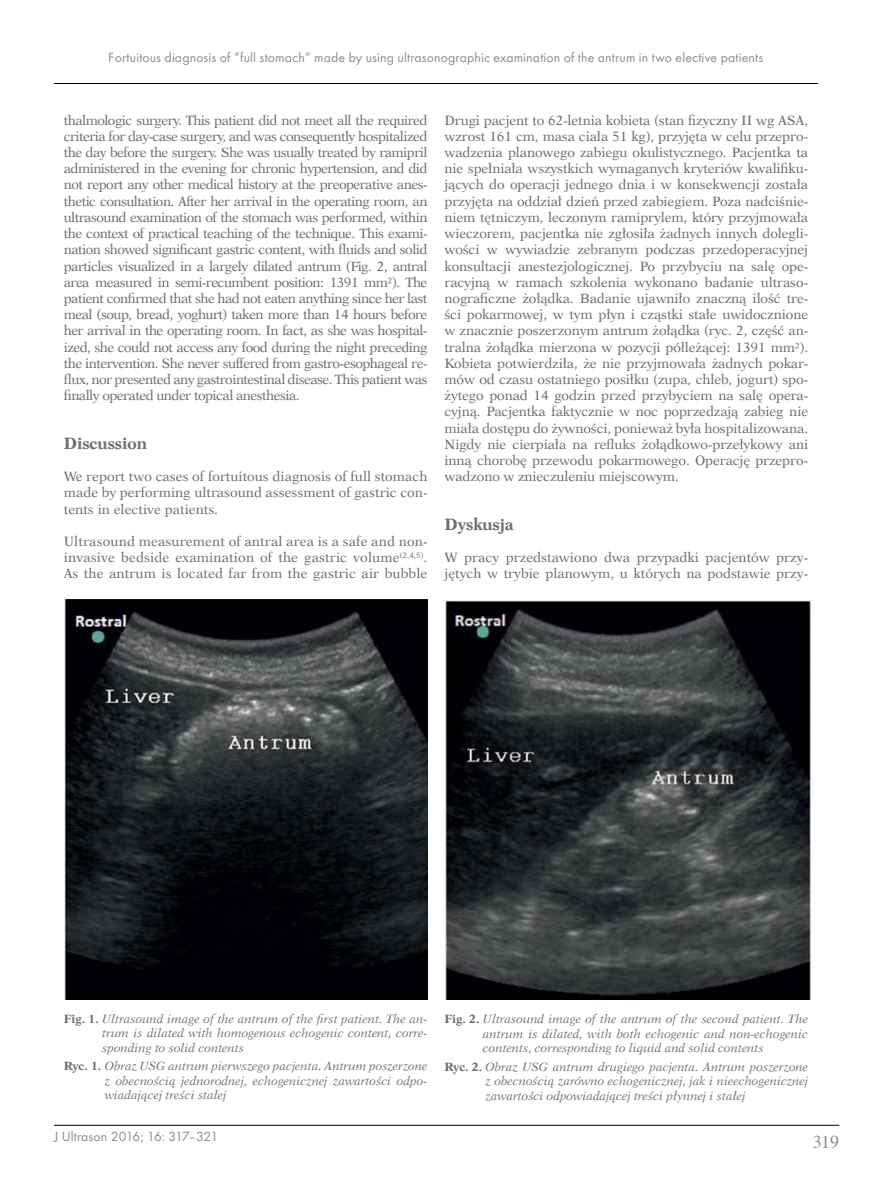
<style>
.page{position:relative;width:872px;height:1191px;background:#fff}
.page>*{position:absolute;margin:0;border:0;box-sizing:border-box;transform-origin:0 0}
.t1{font:18px "Times";color:#6d6e71}
.t2{font:700 16.5px "Dutch 823 EU";color:#6d6e71}
.t3{font:13.8px "Futura TCE";letter-spacing:.01em;color:#6d6e71}
.t4{font:13.5px/16.2px "Dutch 823 EU";color:#6d6e71;text-align:justify}
.t5{font:italic 12px/14.4px "Dutch 823 EU";color:#6d6e71;text-align:justify}
.s1{font-weight:700;font-style:normal}
</style>
<div class="page">
<hr style="left:54px;top:1125px;width:785px;height:1px;background:#000">
<hr style="left:54px;top:83px;width:764px;height:1px;background:#000">
<img style="left:444px;top:600px;width:368px;height:399px">
<img style="left:64px;top:600px;width:363px;height:399px">
<p class="t3" style="left:109px;top:49px;width:656px">Fortuitous diagnosis of “full stomach” made by using ultrasonographic examination of the antrum in two elective patients</p>
<p class="t4" style="left:64px;top:112px;width:365px">thalmologic surgery. This patient did not meet all the required criteria for day-case surgery, and was consequently hospitalized the day before the surgery. She was usually treated by ramipril administered in the evening for chronic hypertension, and did not report any other medical history at the preoperative anes&shy;thetic consultation. After her arrival in the operating room, an ultrasound examination of the stomach was performed, within the context of practical teaching of the technique. This exami&shy;nation showed significant gastric content, with fluids and solid particles visualized in a largely dilated antrum (Fig. 2, antral area measured in semi-recumbent position: 1391 mm²). The patient confirmed that she had not eaten anything since her last meal (soup, bread, yoghurt) taken more than 14 hours before her arrival in the operating room. In fact, as she was hospital&shy;ized, she could not access any food during the night preceding the intervention. She never suffered from gastro-esophageal re&shy;flux, nor presented any gastrointestinal disease. This patient was finally operated under topical anesthesia.</p>
<p class="t2" style="left:64px;top:433px;width:85px">Discussion</p>
<p class="t4" style="left:64px;top:468px;width:365px">We report two cases of fortuitous diagnosis of full stomach made by performing ultrasound assessment of gastric con&shy;tents in elective patients.</p>
<p class="t4" style="left:64px;top:533px;width:365px">Ultrasound measurement of antral area is a safe and non&shy;invasive bedside examination of the gastric volume<sup>(2,4,5)</sup>.<br>As the antrum is located far from the gastric air bubble</p>
<p class="t4" style="left:444px;top:112px;width:365px">Drugi pacjent to 62-letnia kobieta (stan fizyczny II wg ASA, wzrost 161 cm, masa ciała 51 kg), przyjęta w celu przepro&shy;wadzenia planowego zabiegu okulistycznego. Pacjentka ta nie spełniała wszystkich wymaganych kryteriów kwalifiku&shy;jących do operacji jednego dnia i w konsekwencji została przyjęta na oddział dzień przed zabiegiem. Poza nadciśnie&shy;niem tętniczym, leczonym ramiprylem, który przyjmowała wieczorem, pacjentka nie zgłosiła żadnych innych dolegli&shy;wości w wywiadzie zebranym podczas przedoperacyjnej konsultacji anestezjologicznej. Po przybyciu na salę ope&shy;racyjną w ramach szkolenia wykonano badanie ultraso&shy;nograficzne żołądka. Badanie ujawniło znaczną ilość tre&shy;ści pokarmowej, w tym płyn i cząstki stałe uwidocznione w znacznie poszerzonym antrum żołądka (ryc. 2, część an&shy;tralna żołądka mierzona w pozycji półleżącej: 1391 mm²).<br>Kobieta potwierdziła, że nie przyjmowała żadnych pokar&shy;mów od czasu ostatniego posiłku (zupa, chleb, jogurt) spo&shy;żytego ponad 14 godzin przed przybyciem na salę opera&shy;cyjną. Pacjentka faktycznie w noc poprzedzają zabieg nie miała dostępu do żywności, ponieważ była hospitalizowana.<br>Nigdy nie cierpiała na refluks żołądkowo-przełykowy ani inną chorobę przewodu pokarmowego. Operację przepro&shy;wadzono w znieczuleniu miejscowym.</p>
<p class="t2" style="left:444px;top:514px;width:71px">Dyskusja</p>
<p class="t4" style="left:444px;top:549px;width:365px">W pracy przedstawiono dwa przypadki pacjentów przy&shy;jętych w trybie planowym, u których na podstawie przy-</p>
<p class="t5" style="left:102px;top:1011px;width:327px;text-indent:-38px"><span class="s1">Fig. 1.</span> Ultrasound image of the antrum of the first patient. The an&shy;trum is dilated with homogenous echogenic content, corre&shy;sponding to solid contents</p>
<p class="t5" style="left:105px;top:1059px;width:324px;text-indent:-41px"><span class="s1">Ryc. 1.</span> Obraz USG antrum pierwszego pacjenta. Antrum poszerzone z obecnością jednorodnej, echogenicznej zawartości odpo&shy;wiadającej treści stałej</p>
<p class="t3" style="left:54px;top:1128px;width:166px">J Ultrason 2016; 16: 317–321</p>
<p class="t5" style="left:483px;top:1012px;width:327px;text-indent:-38px"><span class="s1">Fig. 2.</span> Ultrasound image of the antrum of the second patient. The antrum is dilated, with both echogenic and non-echogenic contents, corresponding to liquid and solid contents</p>
<p class="t5" style="left:485px;top:1059px;width:324px;text-indent:-41px"><span class="s1">Ryc. 2.</span> Obraz USG antrum drugiego pacjenta. Antrum poszerzone z obecnością zarówno echogenicznej, jak i nieechogenicznej zawartości odpowiadającej treści płynnej i stałej</p>
<h1 class="t1" style="left:812px;top:1125px;width:28px">319</h1>
</div>
